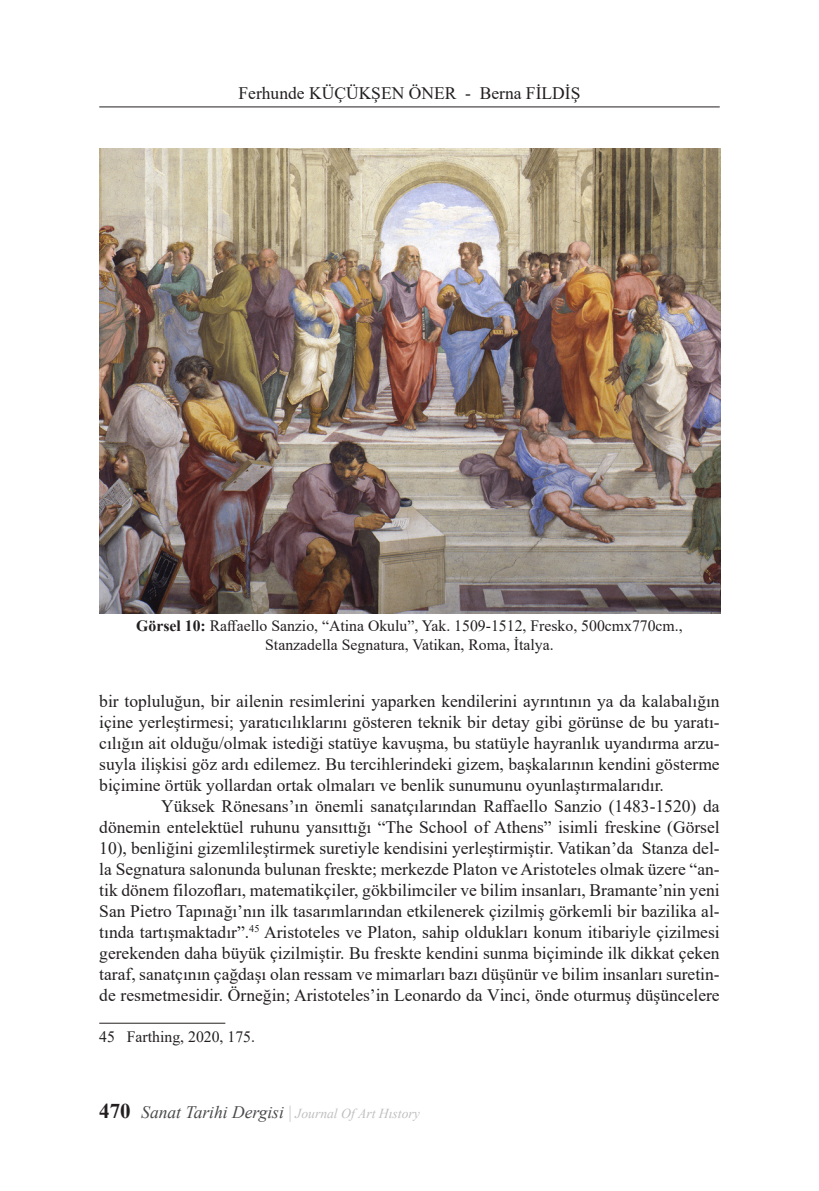
<style>
.page{position:relative;width:819px;height:1191px;background:#fff}
.page>*{position:absolute;margin:0;border:0;box-sizing:border-box;transform-origin:0 0}
.STD_-_Gövde_Metni{font:17.5px/21px "Times New Roman";color:#231f20;text-align:justify}
.STD_-_Resim_Yazıları{font:15.75px/18.9px "Times New Roman";color:#231f20;text-align:center}
.STD_-_DİPNOT{font:15.75px "Times New Roman";color:#231f20}
.t1{font:italic 13.65px "Times New Roman";color:#c0c0c0}
.s1{font-weight:700}
.s2{font-weight:700;font-style:normal;font-size:21px;color:#231f20}
.s3{font-size:17.5px;color:#494a4c}
.s4{font-style:normal;font-size:17.5px}
</style>
<div class="page">
<hr style="left:99px;top:107px;width:620px;height:1px;background:#231f20">
<hr style="left:99px;top:1022px;width:126px;height:1px;background:#231f20">
<img style="left:99px;top:149px;width:621px;height:464px">
<p class="STD_-_Gövde_Metni" style="left:238px;top:82px;width:343px">Ferhunde KÜÇÜKŞEN ÖNER - Berna FİLDİŞ</p>
<p class="STD_-_Resim_Yazıları" style="left:136px;top:616px;width:548px"><span class="s1">Görsel 10:</span> Raffaello Sanzio, “Atina Okulu”, Yak. 1509-1512, Fresko, 500cmx770cm.,<br>Stanzadella Segnatura, Vatikan, Roma, İtalya.</p>
<p class="STD_-_Gövde_Metni" style="left:99px;top:690px;width:622px">bir topluluğun, bir ailenin resimlerini yaparken kendilerini ayrıntının ya da kalabalığın içine yerleştirmesi; yaratıcılıklarını gösteren teknik bir detay gibi görünse de bu yaratı&shy;cılığın ait olduğu/olmak istediği statüye kavuşma, bu statüyle hayranlık uyandırma arzu&shy;suyla ilişkisi göz ardı edilemez. Bu tercihlerindeki gizem, başkalarının kendini gösterme biçimine örtük yollardan ortak olmaları ve benlik sunumunu oyunlaştırmalarıdır.</p>
<p class="STD_-_Gövde_Metni" style="left:99px;top:795px;width:622px;text-indent:62px">Yüksek Rönesans’ın önemli sanatçılarından Raffaello Sanzio (1483-1520) da dönemin entelektüel ruhunu yansıttığı “The School of Athens” isimli freskine (Görsel 10), benliğini gizemlileştirmek suretiyle kendisini yerleştirmiştir. Vatikan’da Stanza del&shy;la Segnatura salonunda bulunan freskte; merkezde Platon ve Aristoteles olmak üzere “an&shy;tik dönem filozofları, matematikçiler, gökbilimciler ve bilim insanları, Bramante’nin yeni San Pietro Tapınağı’nın ilk tasarımlarından etkilenerek çizilmiş görkemli bir bazilika al&shy;tında tartışmaktadır”.<sup>45</sup> Aristoteles ve Platon, sahip oldukları konum itibariyle çizilmesi gerekenden daha büyük çizilmiştir. Bu freskte kendini sunma biçiminde ilk dikkat çeken taraf, sanatçının çağdaşı olan ressam ve mimarları bazı düşünür ve bilim insanları suretin&shy;de resmetmesidir. Örneğin; Aristoteles’in Leonardo da Vinci, önde oturmuş düşüncelere</p>
<p class="STD_-_DİPNOT" style="left:99px;top:1025px;width:157px">45 Farthing, 2020, 175.</p>
<p class="t1" style="left:99px;top:1104px;width:322px"><span class="s2">470</span> <span class="s3">Sanat Tarihi Dergisi</span> <span class="s4">|</span> Journal Of Art Hıstory</p>
</div>
